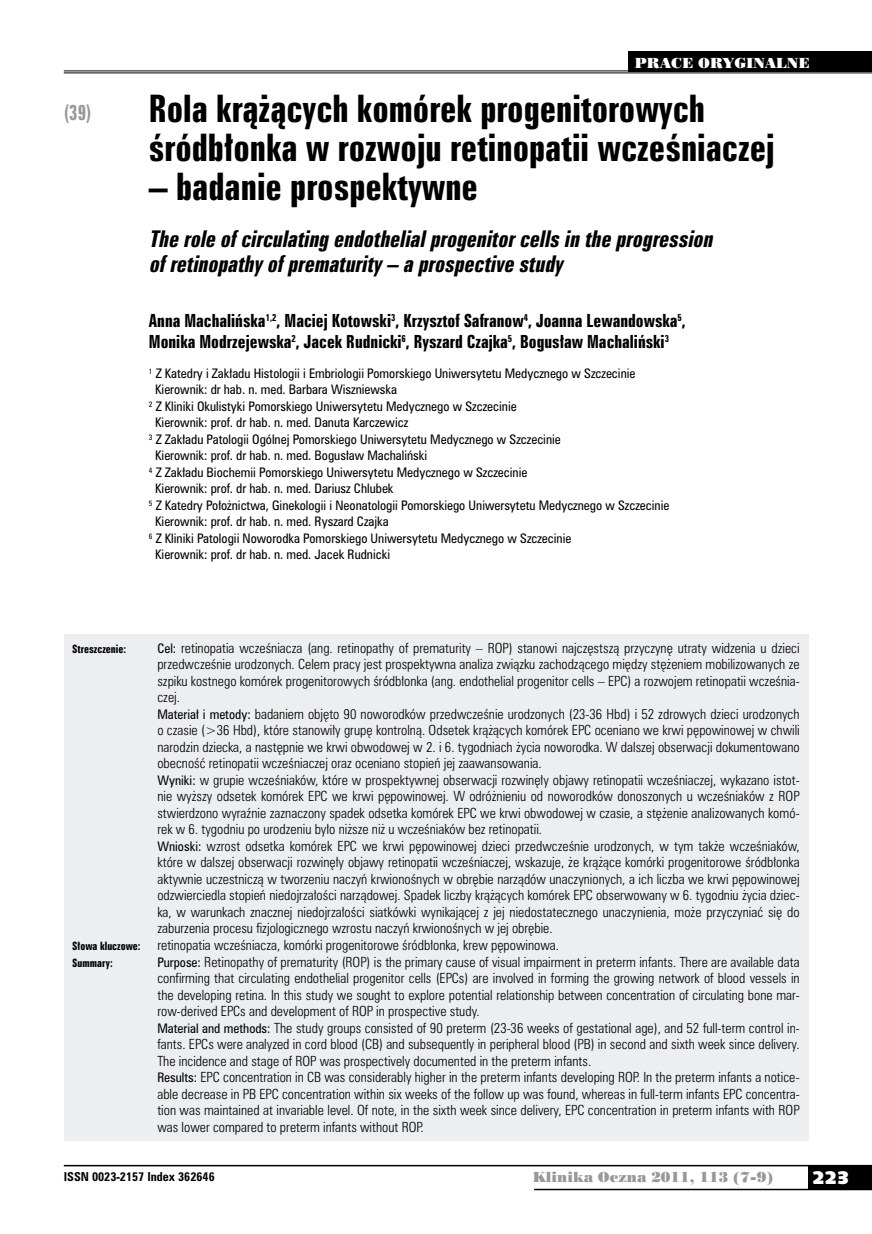
<style>
.page{position:relative;width:872px;height:1234px;background:#fff}
.page>*{position:absolute;margin:0;border:0;box-sizing:border-box;transform-origin:0 0}
.t1{font:34.5px/39px "Zurich Bd X Cn PL";color:#000}
.t2{font:italic 21px/25.5px "Zurich Bd X Cn PL";color:#000}
.t3{font:19.5px "Zurich Bd X Cn PL";color:#98989c;scale:.9 1}
.t4{font:18px "Humanst 531 U Blk PL";color:#fff}
.t5{font:16.5px/21px "Zurich Bd X Cn PL";color:#000}
.t6{font:13.5px "Poster Bodoni PL";color:#98989c}
.t7{font:13.5px "Poster Bodoni PL";color:#fff}
.t8{font:12.75px/16.5px "Zurich Lt Cn PL";color:#000}
.t9{font:12px "Zurich Cn PL";color:#000}
.t10{font:700 11.25px "Zurich Cn PL";color:#000}
.t11{font:10.5px "Zurich Bd X Cn PL";color:#000}
.s1{font-family:"Zurich Cn PL";font-size:12px}
</style>
<div class="page">
<div style="left:808px;top:1165px;width:64px;height:24px;background:#000"></div>
<hr style="left:64px;top:1164px;width:808px;height:2px;background:#000">
<hr style="left:534px;top:1188px;width:338px;height:1px;background:#000">
<div style="left:64px;top:634px;width:744px;height:505px;background:#edeeef"></div>
<hr style="left:64px;top:70px;width:808px;height:1px;background:#000">
<hr style="left:64px;top:72px;width:808px;height:1px;background:#000">
<div style="left:628px;top:51px;width:244px;height:21px;background:#000"></div>
<h3 class="t3" style="left:64px;top:100px;width:32px">(39)</h3>
<p class="t7" style="left:635px;top:54px;width:176px">PRACE ORYGINALNE</p>
<h1 class="t1" style="left:149px;top:89px;width:627px">Rola krążących komórek progenitorowych śródbłonka w rozwoju retinopatii wcześniaczej</h1>
<h1 class="t1" style="left:149px;top:167px;width:330px">– badanie prospektywne</h1>
<h2 class="t2" style="left:149px;top:226px;width:570px">The role ofcirculatingendothelialprogenitorcellsin the progression ofretinopathyofprematurity– aprospective study</h2>
<p class="t5" style="left:149px;top:310px;width:538px">Anna Machalińska<sup>1,2</sup>, Maciej Kotowski<sup>3</sup>, Krzysztof Safranow<sup>4</sup>, Joanna Lewandowska<sup>5</sup>,<br>Monika Modrzejewska<sup>2</sup>, Jacek Rudnicki<sup>6</sup>, Ryszard Czajka<sup>5</sup>, Bogusław Machaliński<sup>3</sup></p>
<p class="t9" style="left:149px;top:365px;width:488px"><sup>1</sup> Z Katedry i Zakładu Histologii i Embriologii Pomorskiego Uniwersytetu Medycznego w Szczecinie</p>
<p class="t9" style="left:155px;top:381px;width:243px">Kierownik: dr hab. n. med. Barbara Wiszniewska</p>
<p class="t9" style="left:149px;top:398px;width:369px"><sup>2</sup> Z Kliniki Okulistyki Pomorskiego Uniwersytetu Medycznego w Szczecinie</p>
<p class="t9" style="left:155px;top:414px;width:254px">Kierownik: prof. dr hab. n. med. Danuta Karczewicz</p>
<p class="t9" style="left:149px;top:431px;width:413px"><sup>3</sup> Z Zakładu Patologii Ogólnej Pomorskiego Uniwersytetu Medycznego w Szczecinie</p>
<p class="t9" style="left:155px;top:447px;width:273px">Kierownik: prof. dr hab. n. med. Bogusław Machaliński</p>
<p class="t9" style="left:149px;top:464px;width:380px"><sup>4</sup> Z Zakładu Biochemii Pomorskiego Uniwersytetu Medycznego w Szczecinie</p>
<p class="t9" style="left:155px;top:480px;width:240px">Kierownik: prof. dr hab. n. med. Dariusz Chlubek</p>
<p class="t9" style="left:149px;top:497px;width:522px"><sup>5</sup> Z Katedry Położnictwa, Ginekologii i Neonatologii Pomorskiego Uniwersytetu Medycznego w Szczecinie</p>
<p class="t9" style="left:155px;top:513px;width:235px">Kierownik: prof. dr hab. n. med. Ryszard Czajka</p>
<p class="t9" style="left:149px;top:530px;width:424px"><sup>6</sup> Z Kliniki Patologii Noworodka Pomorskiego Uniwersytetu Medycznego w Szczecinie</p>
<p class="t9" style="left:155px;top:546px;width:236px">Kierownik: prof. dr hab. n. med. Jacek Rudnicki</p>
<p class="t11" style="left:72px;top:641px;width:55px">Streszczenie:</p>
<p class="t8" style="left:157px;top:639px;width:644px"><span class="s1">Cel:</span> retinopatia wcześniacza (ang. retinopathy of prematurity – ROP) stanowi najczęstszą przyczynę utraty widzenia u dzieci przedwcześnie urodzonych. Celem pracy jest prospektywna analiza związku zachodzącego między stężeniem mobilizowanych ze szpiku kostnego komórek progenitorowych śródbłonka (ang. endothelial progenitor cells – EPC) a rozwojem retinopatii wcześnia&shy;czej.<br><span class="s1">Materiał i metody:</span> badaniem objęto 90 noworodków przedwcześnie urodzonych (23-36 Hbd) i 52 zdrowych dzieci urodzonych o czasie (&gt;36 Hbd), które stanowiły grupę kontrolną. Odsetek krążących komórek EPC oceniano we krwi pępowinowej w chwili narodzin dziecka, a następnie we krwi obwodowej w 2. i 6. tygodniach życia noworodka. W dalszej obserwacji dokumentowano obecność retinopatii wcześniaczej oraz oceniano stopień jej zaawansowania.<br><span class="s1">Wyniki:</span> w grupie wcześniaków, które w prospektywnej obserwacji rozwinęły objawy retinopatii wcześniaczej, wykazano istot&shy;nie wyższy odsetek komórek EPC we krwi pępowinowej. W odróżnieniu od noworodków donoszonych u wcześniaków z ROP stwierdzono wyraźnie zaznaczony spadek odsetka komórek EPC we krwi obwodowej w czasie, a stężenie analizowanych komó&shy;rek w 6. tygodniu po urodzeniu było niższe niż u wcześniaków bez retinopatii.<br><span class="s1">Wnioski:</span> wzrost odsetka komórek EPC we krwi pępowinowej dzieci przedwcześnie urodzonych, w tym także wcześniaków, które w dalszej obserwacji rozwinęły objawy retinopatii wcześniaczej, wskazuje, że krążące komórki progenitorowe śródbłonka aktywnie uczestniczą w tworzeniu naczyń krwionośnych w obrębie narządów unaczynionych, a ich liczba we krwi pępowinowej odzwierciedla stopień niedojrzałości narządowej. Spadek liczby krążących komórek EPC obserwowany w 6. tygodniu życia dziec&shy;ka, w warunkach znacznej niedojrzałości siatkówki wynikającej z jej niedostatecznego unaczynienia, może przyczyniać się do zaburzenia procesu fizjologicznego wzrostu naczyń krwionośnych w jej obrębie.</p>
<p class="t11" style="left:72px;top:938px;width:70px">Słowa kluczowe:</p>
<p class="t8" style="left:157px;top:936px;width:403px">retinopatia wcześniacza, komórki progenitorowe śródbłonka, krew pępowinowa.</p>
<p class="t11" style="left:72px;top:955px;width:42px">Summary:</p>
<p class="t8" style="left:157px;top:952px;width:644px"><span class="s1">Purpose:</span> Retinopathy of prematurity (ROP) is the primary cause of visual impairment in preterm infants. There are available data confirming that circulating endothelial progenitor cells (EPCs) are involved in forming the growing network of blood vessels in the developing retina. In this study we sought to explore potential relationship between concentration of circulating bone mar&shy;row-derived EPCs and development of ROP in prospective study.<br><span class="s1">Material and methods:</span> The study groups consisted of 90 preterm (23-36 weeks of gestational age), and 52 full-term control in&shy;fants. EPCs were analyzed in cord blood (CB) and subsequently in peripheral blood (PB) in second and sixth week since delivery.<br>The incidence and stage of ROP was prospectively documented in the preterm infants.<br><span class="s1">Results:</span> EPC concentration in CB was considerably higher in the preterm infants developing ROP. In the preterm infants a notice&shy;able decrease in PB EPC concentration within six weeks of the follow up was found, whereas in full-term infants EPC concentra&shy;tion was maintained at invariable level. Of note, in the sixth week since delivery, EPC concentration in preterm infants with ROP was lower compared to preterm infants without ROP.</p>
<p class="t10" style="left:64px;top:1168px;width:152px">ISSN 0023-2157 Index 362646</p>
<p class="t6" style="left:532px;top:1168px;width:242px">Klinika Oczna 2011, 113 (7-9)</p>
<h3 class="t4" style="left:812px;top:1165px;width:38px">223</h3>
</div>
